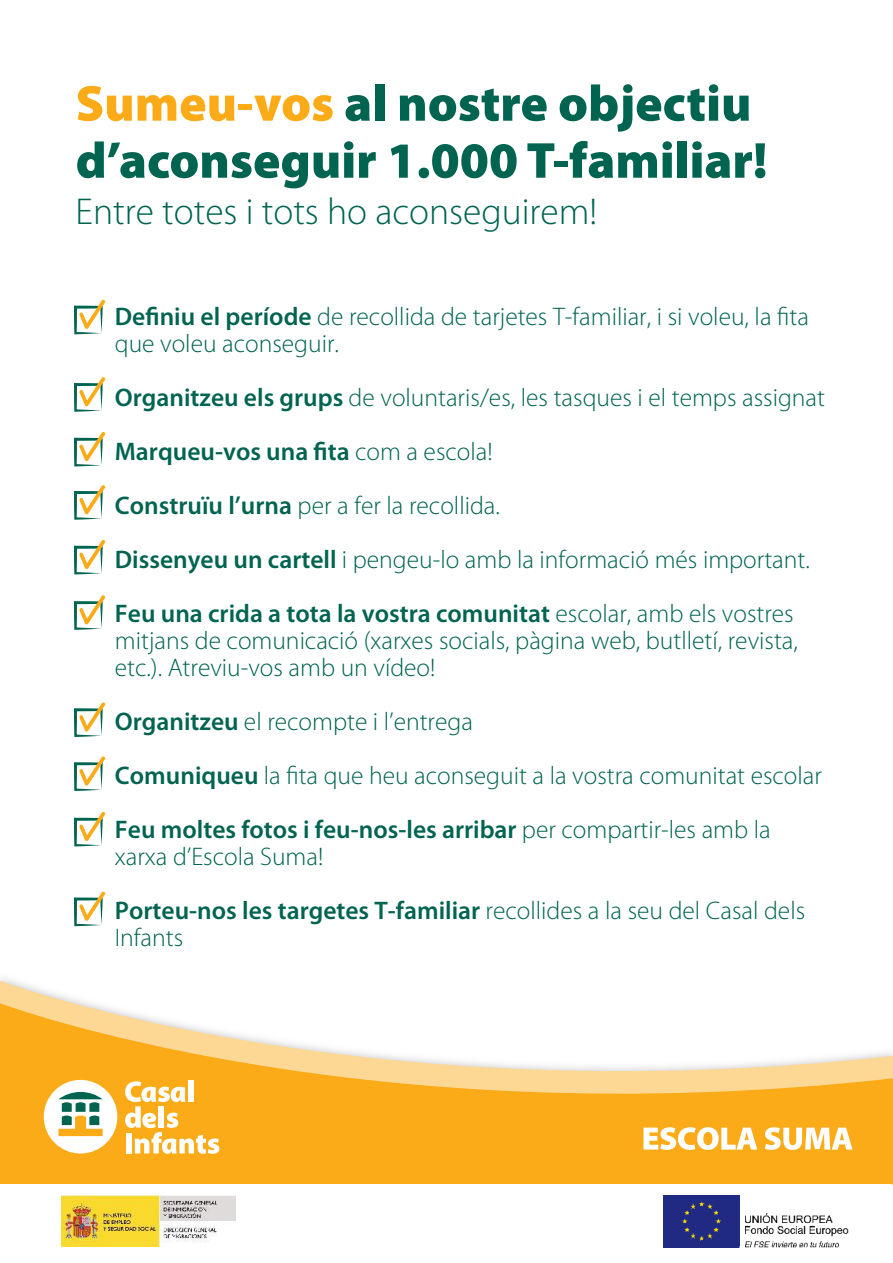
<style>
.page{position:relative;width:893px;height:1263px;background:#fff}
.page>*{position:absolute;margin:0;border:0;box-sizing:border-box;transform-origin:0 0}
.t1{font:900 51px/57px "Myriad Pro";color:#006450}
.t2{font:300 37.5px "Myriad Pro";color:#006450}
.t3{font:300 25.5px/54px "Myriad Pro";color:#006450}
.s1{color:#fbab18}
.s2{font-weight:600}
</style>
<div class="page">
<svg style="left:0;top:981px;width:89px;height:22px"></svg>
<svg style="left:0;top:1003px;width:893px;height:181px;fill:#fbab18"></svg>
<svg style="left:644px;top:1127px;width:113px;height:23px"></svg>
<svg style="left:765px;top:1127px;width:87px;height:23px"></svg>
<div style="left:188px;top:1080px;width:5px;height:22px;background:#fff"></div>
<svg style="left:125px;top:1081px;width:94px;height:73px"></svg>
<div style="left:126px;top:1133px;width:5px;height:20px;background:#fff"></div>
<div style="left:44px;top:1080px;width:73px;height:73px;background:#fff;border-radius:50%"></div>
<svg style="left:58px;top:1092px;width:45px;height:44px"></svg>
<svg style="left:74px;top:299px;width:32px;height:35px"></svg>
<svg style="left:74px;top:377px;width:32px;height:35px"></svg>
<svg style="left:74px;top:432px;width:32px;height:34px"></svg>
<svg style="left:74px;top:485px;width:32px;height:35px"></svg>
<svg style="left:74px;top:540px;width:32px;height:34px"></svg>
<svg style="left:74px;top:595px;width:32px;height:35px"></svg>
<svg style="left:74px;top:702px;width:32px;height:35px"></svg>
<svg style="left:74px;top:756px;width:32px;height:35px"></svg>
<svg style="left:74px;top:812px;width:32px;height:34px"></svg>
<svg style="left:74px;top:891px;width:32px;height:35px"></svg>
<img style="left:61px;top:1195px;width:175px;height:51px">
<img style="left:664px;top:1195px;width:185px;height:52px">
<hr style="left:664px;top:1245px;width:76px;height:2px;background:#202a83">
<h1 class="t1" style="left:76px;top:79px;width:693px"><span class="s1">Sumeu-vos</span> al nostre objectiu d’aconseguir 1.000 T-familiar!</h1>
<h2 class="t2" style="left:76px;top:197px;width:523px">Entre totes i tots ho aconseguirem!</h2>
<p class="t3" style="left:115px;top:305px;width:696px;line-height:27px"><span class="s2">Definiu el període</span> de recollida de tarjetes T-familiar, i si voleu, la fita que voleu aconseguir.</p>
<p class="t3" style="left:115px;top:372px;width:712px"><span class="s2">Organitzeu els grups</span> de voluntaris/es, les tasques i el temps assignat <span class="s2">Marqueu-vos una fita</span> com a escola!<br><span class="s2">Construïu l’urna</span> per a fer la recollida.<br><span class="s2">Dissenyeu un cartell</span> i pengeu-lo amb la informació més important.<br><span class="s2">Feu una crida a tota la vostra comunitat</span> escolar, amb els vostres</p>
<p class="t3" style="left:115px;top:629px;width:684px;line-height:27px">mitjans de comunicació (xarxes socials, pàgina web, butlletí, revista, etc.). Atreviu-vos amb un vídeo!</p>
<p class="t3" style="left:115px;top:696px;width:709px"><span class="s2">Organitzeu</span> el recompte i l’entrega<br><span class="s2">Comuniqueu</span> la fita que heu aconseguit a la vostra comunitat escolar<br><span class="s2">Feu moltes fotos i feu-nos-les arribar</span> per compartir-les amb la</p>
<p class="t3" style="left:115px;top:831px;width:692px">xarxa d’Escola Suma!<br><span class="s2">Porteu-nos les targetes T-familiar</span> recollides a la seu del Casal dels</p>
<p class="t3" style="left:115px;top:912px;width:70px">Infants</p>
</div>
